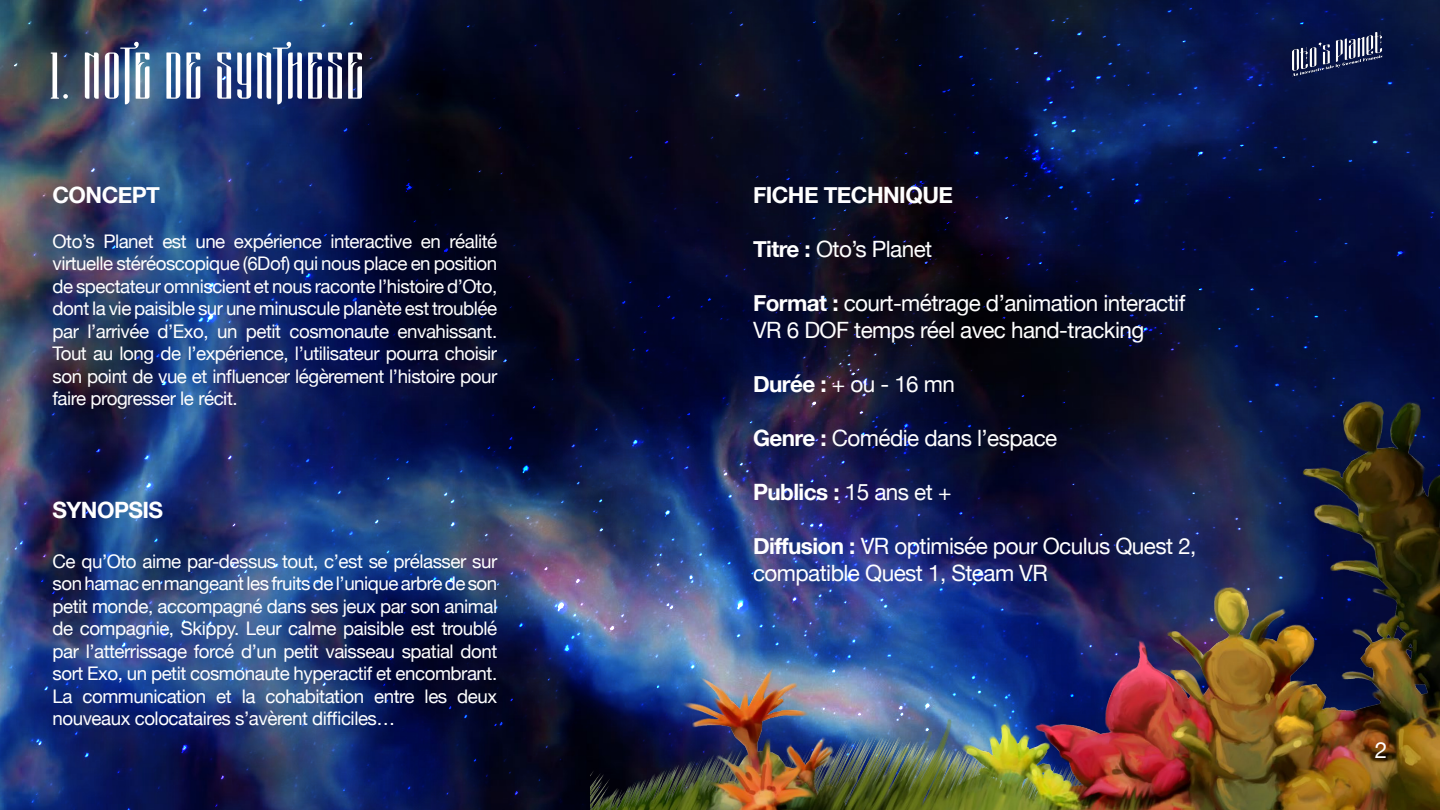
<style>
.page{position:relative;width:1440px;height:810px;background:#fff}
.page>*{position:absolute;margin:0;border:0;box-sizing:border-box;transform-origin:0 0}
.t1{font:61.57px "masquerouge";letter-spacing:.025em;color:#fff}
.t2{font:22.5px/27px "Helvetica Neue";letter-spacing:-.025em;color:#fff}
.t3{font:700 22.5px "Helvetica Neue";letter-spacing:-.025em;color:#fff}
.t4{font:18.75px/22.5px "Helvetica Neue";letter-spacing:-.025em;color:#fff;text-align:justify}
.s1{font-weight:700}
.s2{font-weight:400}
</style>
<div class="page">
<img style="left:0;top:0;width:1440px;height:810px">
<img style="left:591px;top:331px;width:849px;height:479px">
<img style="left:1292px;top:26px;width:92px;height:52px">
<h1 class="t1" style="left:52px;top:42px;width:316px">1. NOTE DE SYNTHESE</h1>
<p class="t3" style="left:53px;top:177px;width:109px">CONCEPT</p>
<p class="t4" style="left:52px;top:231px;width:446px">Oto’s Planet est une expérience interactive en réalité virtuelle stéréoscopique (6Dof) qui nous place en position de spectateur omniscient et nous raconte l’histoire d’Oto, dont la vie paisible sur une minuscule planète est troublée par l’arrivée d’Exo, un petit cosmonaute envahissant.<br>Tout au long de l’expérience, l’utilisateur pourra choisir son point de vue et influencer légèrement l’histoire pour faire progresser le récit.</p>
<p class="t3" style="left:52px;top:493px;width:112px">SYNOPSIS</p>
<p class="t4" style="left:52px;top:551px;width:446px">Ce qu’Oto aime par-dessus tout, c’est se prélasser sur son hamac en mangeant les fruits de l’unique arbre de son petit monde, accompagné dans ses jeux par son animal de compagnie, Skippy. Leur calme paisible est troublé par l’atterrissage forcé d’un petit vaisseau spatial dont sort Exo, un petit cosmonaute hyperactif et encombrant.<br>La communication et la cohabitation entre les deux nouveaux colocataires s’avèrent difficiles…</p>
<p class="t3" style="left:753px;top:177px;width:202px">FICHE TECHNIQUE</p>
<p class="t2" style="left:753px;top:237px;width:181px"><span class="s1">Titre :</span> Oto’s Planet</p>
<p class="t2" style="left:753px;top:291px;width:434px"><span class="s1">Format :</span> court-métrage d’animation interactif<br>VR 6 DOF temps réel avec hand-tracking</p>
<p class="t2" style="left:753px;top:372px;width:204px"><span class="s1">Durée :</span> + ou - 16 mn</p>
<p class="t2" style="left:753px;top:426px;width:306px"><span class="s1">Genre :</span> Comédie dans l’espace</p>
<p class="t3" style="left:753px;top:474px;width:200px">Publics : <span class="s2">15 ans et +</span></p>
<p class="t2" style="left:753px;top:534px;width:445px"><span class="s1">Diffusion :</span> VR optimisée pour Oculus Quest 2, compatible Quest 1, Steam VR</p>
<p class="t2" style="left:1375px;top:737px;width:14px">2</p>
</div>
